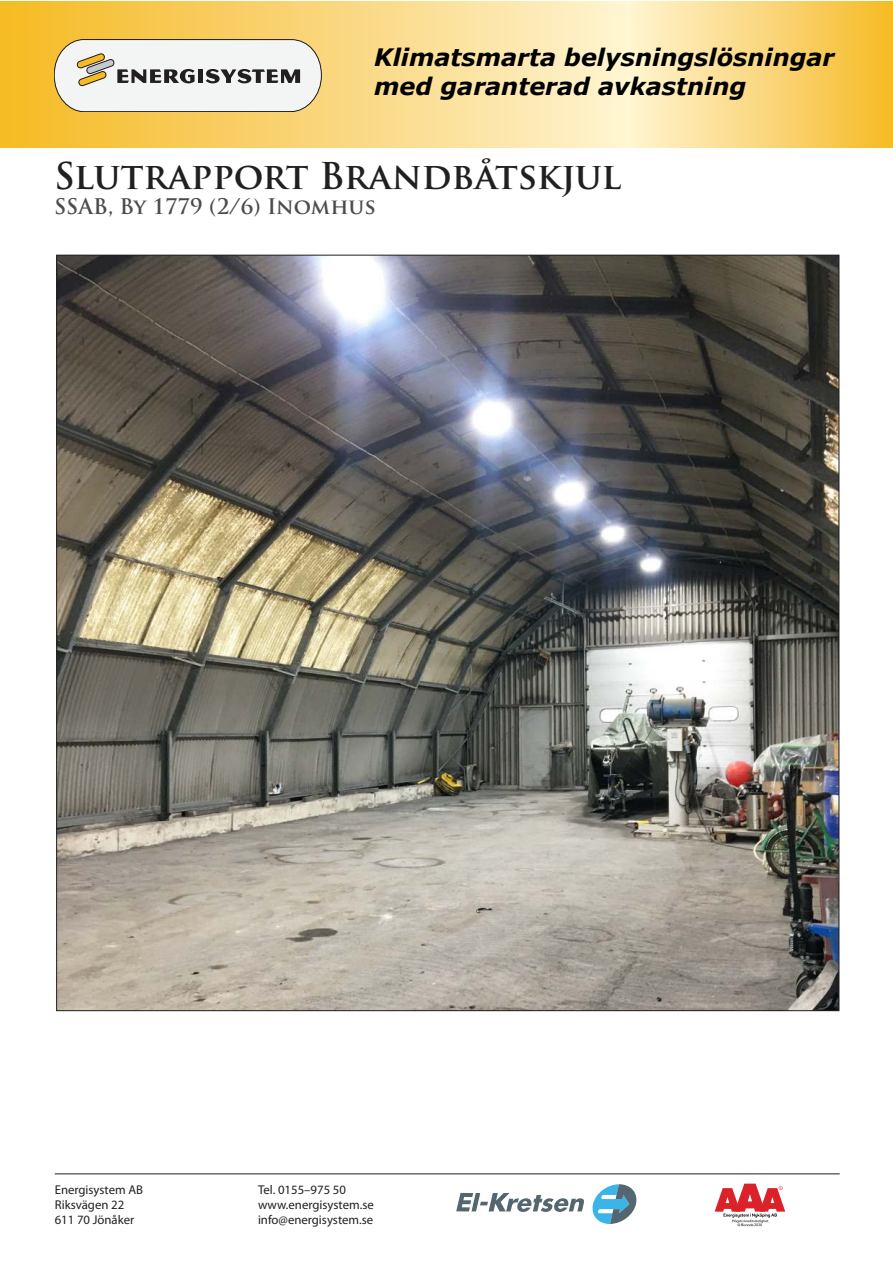
<style>
.page{position:relative;width:893px;height:1263px;background:#fff}
.page>*{position:absolute;margin:0;border:0;box-sizing:border-box;transform-origin:0 0}
.t1{font:700 36px "Trajan Pro";color:#221f1f}
.t2{font:italic 700 24px/28.8px "Verdana";color:#000}
.t3{font:700 21px "Trajan Pro";color:#4c4c4e}
.t4{font:12.75px/15.3px "Myriad Pro";color:#221f1f}
</style>
<div class="page">
<img style="left:0;top:1px;width:893px;height:146px">
<svg style="left:54px;top:39px;width:268px;height:73px"></svg>
<hr style="left:55px;top:1173px;width:785px;height:1px;background:#221f1f">
<svg style="left:592px;top:1184px;width:44px;height:40px"></svg>
<svg style="left:456px;top:1193px;width:128px;height:19px"></svg>
<svg style="left:715px;top:1183px;width:70px;height:43px"></svg>
<img style="left:58px;top:257px;width:779px;height:752px">
<h2 class="t2" style="left:374px;top:45px;width:462px">Klimatsmarta belysningslösningar med garanterad avkastning</h2>
<h1 class="t1" style="left:54px;top:158px;width:569px">Slutrapport Brandbåtskjul</h1>
<h3 class="t3" style="left:54px;top:196px;width:323px">SSAB, By 1779 (2/6) Inomhus</h3>
<p class="t4" style="left:55px;top:1182px;width:90px">Energisystem AB<br>Riksvägen 22<br>611 70 Jönåker</p>
<p class="t4" style="left:258px;top:1182px;width:117px">Tel. 0155–975 50 www.energisystem.se info@energisystem.se</p>
</div>
